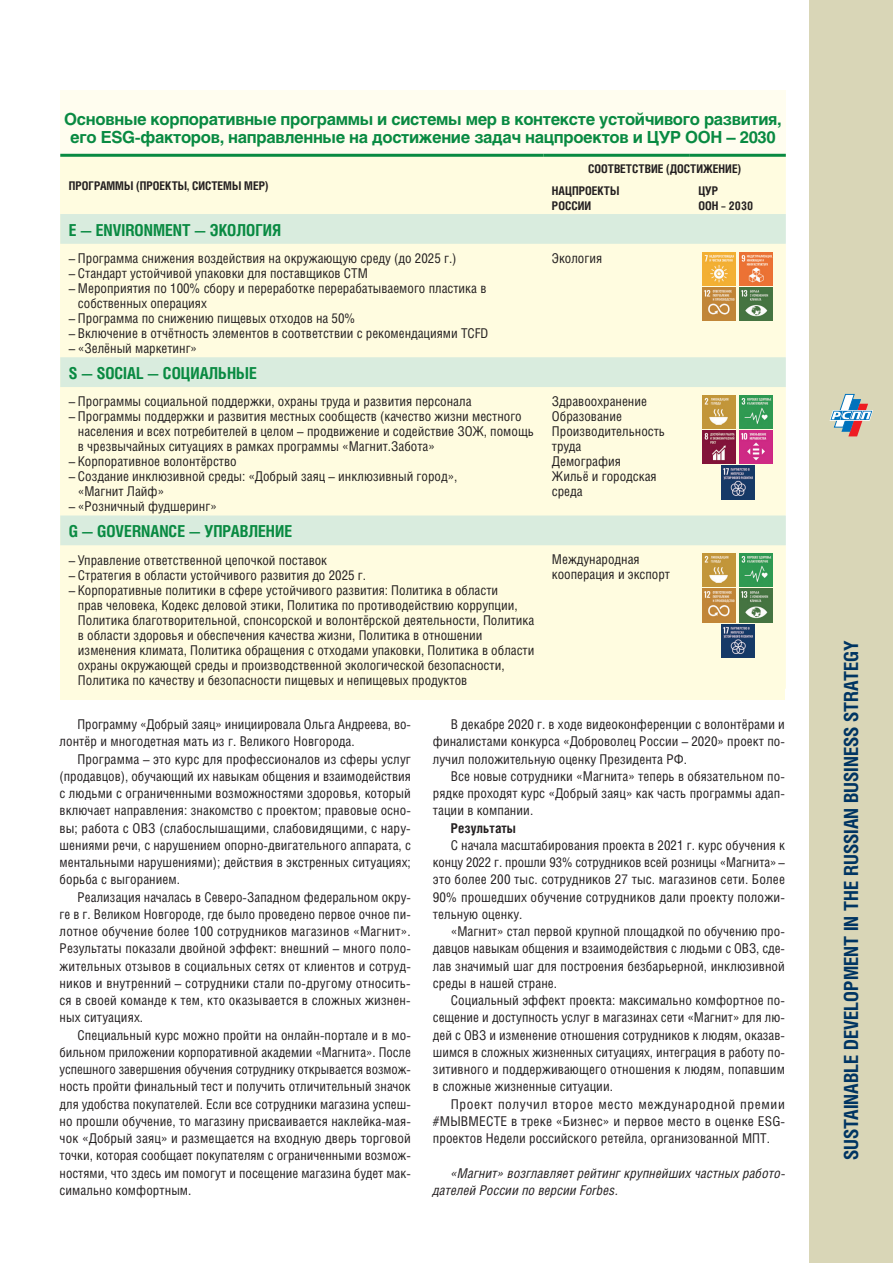
<style>
.page{position:relative;width:893px;height:1263px;background:#fff}
.page>*{position:absolute;margin:0;border:0;box-sizing:border-box;transform-origin:0 0}
.t1{font:700 19.5px "Helios Cond C";color:#003562}
.t2{font:700 16.5px/17.2px "Helios C";letter-spacing:-.02em;color:#098a42;text-align:center}
.t3{font:700 16.5px "Helios Cond C";color:#098a42}
.t4{font:13.5px/17.2px "Helios Cond C";color:#231f20;text-align:justify}
.t5{font:italic 13.5px/17.2px "Helios Cond C";letter-spacing:.005em;color:#231f20}
.t6{font:700 13.5px "Helios Cond C";letter-spacing:.005em;color:#231f20}
.t7{font:700 12px/21.9px "Helios Cond C";color:#231f20}
</style>
<div class="page">
<div style="left:809px;top:0;width:84px;height:1263px;background:#d9d6b7"></div>
<svg style="left:829px;top:394px;width:44px;height:42px"></svg>
<div style="left:60px;top:90px;width:726px;height:65px;background:#fffdef"></div>
<div style="left:60px;top:157px;width:726px;height:532px;background:#fffce0"></div>
<svg style="left:60px;top:214px;width:726px;height:331px;background:#f4f7df"></svg>
<hr style="left:60px;top:154px;width:483px;height:3px;background:#098a42">
<hr style="left:543px;top:154px;width:147px;height:3px;background:#098a42">
<hr style="left:690px;top:154px;width:96px;height:3px;background:#098a42">
<img style="left:703px;top:252px;width:33px;height:33px">
<img style="left:740px;top:252px;width:33px;height:33px">
<img style="left:703px;top:287px;width:33px;height:34px">
<img style="left:740px;top:287px;width:33px;height:34px">
<img style="left:703px;top:395px;width:33px;height:34px">
<img style="left:740px;top:395px;width:33px;height:34px">
<img style="left:703px;top:431px;width:33px;height:33px">
<img style="left:740px;top:431px;width:33px;height:33px">
<img style="left:721px;top:466px;width:33px;height:33px">
<img style="left:703px;top:554px;width:33px;height:33px">
<img style="left:740px;top:554px;width:33px;height:33px">
<img style="left:703px;top:589px;width:33px;height:33px">
<img style="left:740px;top:589px;width:33px;height:33px">
<img style="left:721px;top:624px;width:33px;height:33px">
<p class="t2" style="left:64px;top:111px;width:719px">Основные корпоративные программы и системы мер в контексте устойчивого развития, его ESG-факторов, направленные на достижение задач нацпроектов и ЦУР ООН – 2030</p>
<p class="t7" style="left:69px;top:174px;width:201px">ПРОГРАММЫ (ПРОЕКТЫ, СИСТЕМЫ МЕР)</p>
<p class="t7" style="left:552px;top:157px;width:191px;text-indent:36px">СООТВЕТСТВИЕ (ДОСТИЖЕНИЕ)<br>НАЦПРОЕКТЫ</p>
<p class="t7" style="left:552px;top:194px;width:41px">РОССИИ</p>
<p class="t7" style="left:698px;top:183px;width:56px;line-height:15px">ЦУР<br>ООН – 2030</p>
<p class="t3" style="left:69px;top:220px;width:214px">E — ENVIRONMENT — ЭКОЛОГИЯ</p>
<p class="t4" style="left:69px;top:249px;width:389px">– Программа снижения воздействия на окружающую среду (до 2025 г.)</p>
<p class="t4" style="left:69px;top:264px;width:301px">– Стандарт устойчивой упаковки для поставщиков СТМ</p>
<p class="t4" style="left:78px;top:280px;width:410px;line-height:15px;text-indent:-9px">– Мероприятия по 100% сбору и переработке перерабатываемого пластика в собственных операциях</p>
<p class="t4" style="left:69px;top:309px;width:288px">– Программа по снижению пищевых отходов на 50%</p>
<p class="t4" style="left:69px;top:324px;width:421px">– Включение в отчётность элементов в соответствии с рекомендациями TCFD</p>
<p class="t4" style="left:69px;top:339px;width:130px">– «Зелёный маркетинг»</p>
<p class="t3" style="left:69px;top:363px;width:190px">S — SOCIAL — СОЦИАЛЬНЫЕ</p>
<p class="t4" style="left:69px;top:393px;width:404px">– Программы социальной поддержки, охраны труда и развития персонала</p>
<p class="t4" style="left:78px;top:409px;width:457px;line-height:15px;text-align:left;text-indent:-9px">– Программы поддержки и развития местных сообществ (качество жизни местного населения и всех потребителей в целом – продвижение и содействие ЗОЖ, помощь в чрезвычайных ситуациях в рамках программы «Магнит.Забота»</p>
<p class="t4" style="left:69px;top:453px;width:169px">– Корпоративное волонтёрство</p>
<p class="t4" style="left:78px;top:469px;width:381px;line-height:15px;text-indent:-9px">– Создание инклюзивной среды: «Добрый заяц – инклюзивный город», «Магнит Лайф»</p>
<p class="t4" style="left:69px;top:498px;width:150px">– «Розничный фудшеринг»</p>
<p class="t3" style="left:69px;top:521px;width:225px">G — GOVERNANCE — УПРАВЛЕНИЕ</p>
<p class="t4" style="left:69px;top:551px;width:260px">– Управление ответственной цепочкой поставок</p>
<p class="t4" style="left:69px;top:566px;width:299px">– Стратегия в области устойчивого развития до 2025 г.</p>
<p class="t4" style="left:78px;top:582px;width:458px;line-height:15px;text-align:left;text-indent:-9px">– Корпоративные политики в сфере устойчивого развития: Политика в области<br>прав человека, Кодекс деловой этики, Политика по противодействию коррупции, Политика благотворительной, спонсорской и волонтёрской деятельности, Политика в области здоровья и обеспечения качества жизни, Политика в отношении изменения климата, Политика обращения с отходами упаковки, Политика в области охраны окружающей среды и производственной экологической безопасности, Политика по качеству и безопасности пищевых и непищевых продуктов</p>
<p class="t4" style="left:552px;top:249px;width:52px">Экология</p>
<p class="t4" style="left:552px;top:394px;width:115px;line-height:15px;text-align:left">Здравоохранение<br>Образование<br>Производительность труда<br>Демография<br>Жильё и городская среда</p>
<p class="t4" style="left:552px;top:552px;width:120px;line-height:15px">Международная кооперация и экспорт</p>
<p class="t4" style="left:60px;top:715px;width:353px;text-indent:18px">Программу «Добрый заяц» инициировала Ольга Андреева, во&shy;лонтёр и многодетная мать из г. Великого Новгорода.</p>
<p class="t4" style="left:60px;top:750px;width:353px;text-indent:18px">Программа – это курс для профессионалов из сферы услуг (продавцов), обучающий их навыкам общения и взаимодействия с людьми с ограниченными возможностями здоровья, который включает направления: знакомство с проектом; правовые осно&shy;вы; работа с ОВЗ (слабослышащими, слабовидящими, с нару&shy;шениями речи, с нарушением опорно-двигательного аппарата, с ментальными нарушениями); действия в экстренных ситуациях; борьба с выгоранием.</p>
<p class="t4" style="left:60px;top:888px;width:353px;text-indent:18px">Реализация началась в Северо-Западном федеральном окру&shy;ге в г. Великом Новгороде, где было проведено первое очное пи&shy;лотное обучение более 100 сотрудников магазинов «Магнит».<br>Результаты показали двойной эффект: внешний – много поло&shy;жительных отзывов в социальных сетях от клиентов и сотруд&shy;ников и внутренний – сотрудники стали по-другому относить&shy;ся в своей команде к тем, кто оказывается в сложных жизнен&shy;ных ситуациях.</p>
<p class="t4" style="left:60px;top:1026px;width:353px;text-indent:18px">Специальный курс можно пройти на онлайн-портале и в мо&shy;бильном приложении корпоративной академии «Магнита». После успешного завершения обучения сотруднику открывается возмож&shy;ность пройти финальный тест и получить отличительный значок для удобства покупателей. Если все сотрудники магазина успеш&shy;но прошли обучение, то магазину присваивается наклейка-мая&shy;чок «Добрый заяц» и размещается на входную дверь торговой точки, которая сообщает покупателям с ограниченными возмож&shy;ностями, что здесь им помогут и посещение магазина будет мак&shy;симально комфортным.</p>
<p class="t4" style="left:433px;top:715px;width:354px;text-indent:18px">В декабре 2020 г. в ходе видеоконференции с волонтёрами и финалистами конкурса «Доброволец России – 2020» проект по&shy;лучил положительную оценку Президента РФ.</p>
<p class="t4" style="left:433px;top:767px;width:354px;text-indent:18px">Все новые сотрудники «Магнита» теперь в обязательном по&shy;рядке проходят курс «Добрый заяц» как часть программы адап&shy;тации в компании.</p>
<p class="t6" style="left:451px;top:820px;width:67px">Результаты</p>
<p class="t4" style="left:433px;top:836px;width:354px;text-indent:18px">С начала масштабирования проекта в 2021 г. курс обучения к концу 2022 г. прошли 93% сотрудников всей розницы «Магнита» – это более 200 тыс. сотрудников 27 тыс. магазинов сети. Более 90% прошедших обучение сотрудников дали проекту положи&shy;тельную оценку.</p>
<p class="t4" style="left:433px;top:922px;width:354px;text-indent:18px">«Магнит» стал первой крупной площадкой по обучению про&shy;давцов навыкам общения и взаимодействия с людьми с ОВЗ, сде&shy;лав значимый шаг для построения безбарьерной, инклюзивной среды в нашей стране.</p>
<p class="t4" style="left:433px;top:991px;width:354px;text-indent:18px">Социальный эффект проекта: максимально комфортное по&shy;сещение и доступность услуг в магазинах сети «Магнит» для лю&shy;дей с ОВЗ и изменение отношения сотрудников к людям, оказав&shy;шимся в сложных жизненных ситуациях, интеграция в работу по&shy;зитивного и поддерживающего отношения к людям, попавшим в сложные жизненные ситуации.</p>
<p class="t4" style="left:433px;top:1095px;width:354px;text-indent:18px">Проект получил второе место международной премии #МЫВМЕСТЕ в треке «Бизнес» и первое место в оценке ESG&shy;проектов Недели российского ретейла, организованной МПТ.</p>
<p class="t5" style="left:433px;top:1164px;width:354px;text-indent:18px">«Магнит» возглавляет рейтинг крупнейших частных работо&shy;дателей России по версии Forbes.</p>
<h1 class="t1" style="left:840px;top:1160px;width:521px;rotate:-90deg">SUSTAINABLE DEVELOPMENT IN THE RUSSIAN BUSINESS STRATEGY</h1>
</div>
